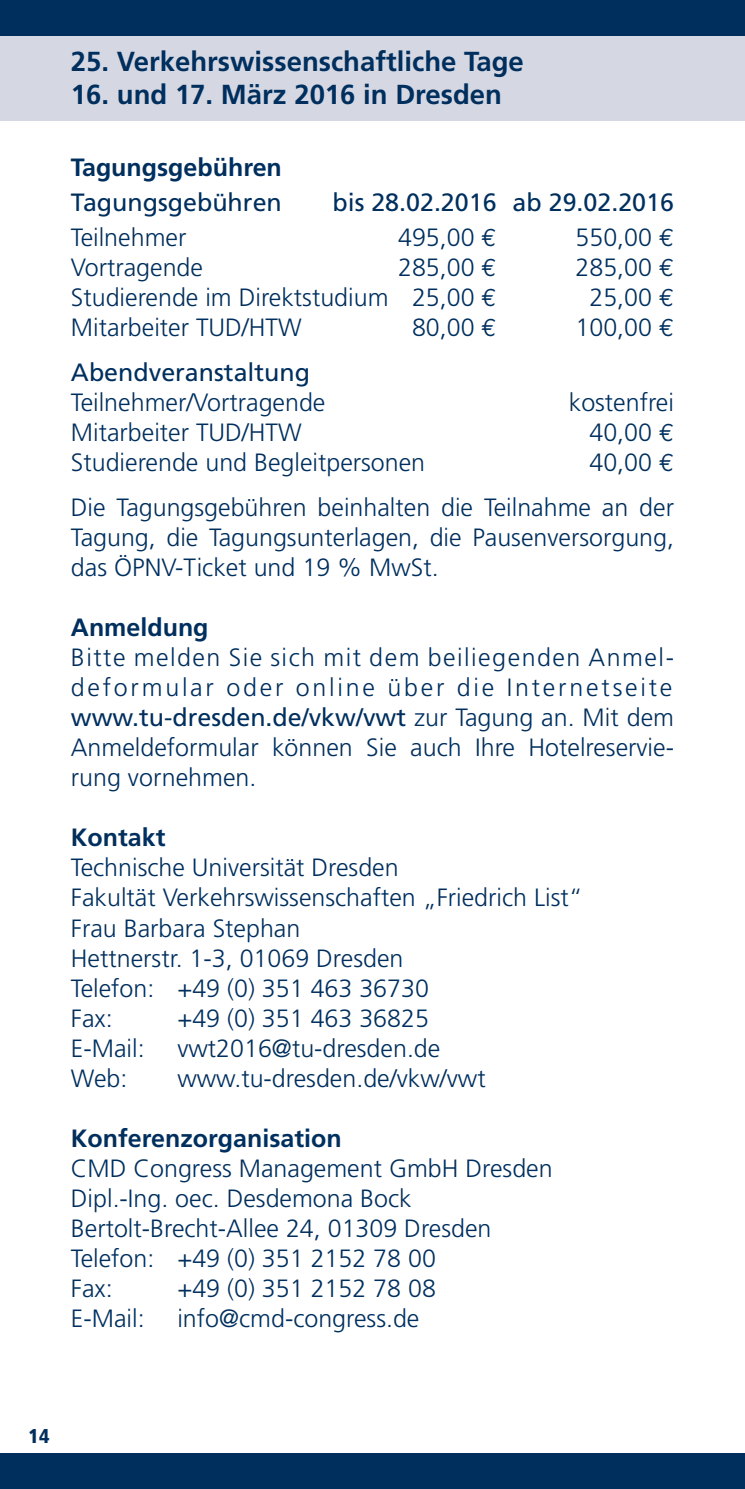
<style>
.page{position:relative;width:745px;height:1489px;background:#fff}
.page>*{position:absolute;margin:0;border:0;box-sizing:border-box;transform-origin:0 0}
.t1{font:700 27.5px "Frutiger";color:#002f5e}
.t2{font:300 25px/30px "Frutiger";color:#002f5e}
.t3{font:25px "Frutiger";color:#002f5e}
.t4{font:700 25px "Frutiger";color:#002f5e}
.t5{font:900 condensed 20px "Frutiger";color:#002f5e}
.s1{font-family:"Euro Mono";font-weight:400}
.s2{font-weight:400}
</style>
<div class="page">
<div style="left:0;top:0;width:744px;height:120px;background:#d5d8e3"></div>
<div style="left:0;top:1453px;width:744px;height:35px;background:#002f5e"></div>
<div style="left:0;top:0;width:744px;height:35px;background:#002f5e"></div>
<p class="t1" style="left:71px;top:50px;width:454px">25. Verkehrswissenschaftliche Tage</p>
<p class="t1" style="left:71px;top:83px;width:432px">16. und 17. März 2016 in Dresden</p>
<p class="t4" style="left:71px;top:157px;width:212px">Tagungsgebühren</p>
<p class="t3" style="left:71px;top:192px;width:212px">Tagungsgebühren</p>
<p class="t3" style="left:332px;top:192px;width:343px">bis 28.02.2016 ab 29.02.2016</p>
<p class="t2" style="left:71px;top:224px;width:117px">Teilnehmer</p>
<p class="t2" style="left:398px;top:224px;width:100px">495,00 <span class="s1">€</span></p>
<p class="t2" style="left:575px;top:224px;width:100px">550,00 <span class="s1">€</span></p>
<p class="t2" style="left:71px;top:254px;width:133px">Vortragende</p>
<p class="t2" style="left:398px;top:254px;width:100px">285,00 <span class="s1">€</span></p>
<p class="t2" style="left:575px;top:254px;width:100px">285,00 <span class="s1">€</span></p>
<p class="t2" style="left:71px;top:284px;width:427px">Studierende im Direktstudium 25,00 <span class="s1">€</span></p>
<p class="t2" style="left:589px;top:284px;width:86px">25,00 <span class="s1">€</span></p>
<p class="t2" style="left:71px;top:314px;width:232px">Mitarbeiter TUD/HTW</p>
<p class="t2" style="left:412px;top:314px;width:86px">80,00 <span class="s1">€</span></p>
<p class="t2" style="left:575px;top:314px;width:100px">100,00 <span class="s1">€</span></p>
<p class="t3" style="left:71px;top:362px;width:240px">Abendveranstaltung</p>
<p class="t2" style="left:71px;top:389px;width:256px">Teilnehmer/Vortragende</p>
<p class="t2" style="left:568px;top:389px;width:107px">kostenfrei</p>
<p class="t2" style="left:71px;top:419px;width:232px">Mitarbeiter TUD/HTW</p>
<p class="t2" style="left:589px;top:419px;width:86px">40,00 <span class="s1">€</span></p>
<p class="t2" style="left:71px;top:449px;width:355px">Studierende und Begleitpersonen</p>
<p class="t2" style="left:71px;top:442px;width:604px;line-height:45px;text-align:right">40,00 <span class="s1">€<br></span>Die Tagungsgebühren beinhalten die Teilnahme an der</p>
<p class="t2" style="left:71px;top:524px;width:604px">Tagung, die Tagungsunterlagen, die Pausenversorgung, das ÖPNV-Ticket und 19 % MwSt.</p>
<p class="t4" style="left:71px;top:617px;width:139px">Anmeldung</p>
<p class="t2" style="left:71px;top:644px;width:604px;text-align:justify">Bitte melden Sie sich mit dem beiliegenden Anmel&shy;deformular oder online über die Internetseite <span class="s2">www.tu-dresden.de/vkw/vwt</span> zur Tagung an. Mit dem Anmeldeformular können Sie auch Ihre Hotelreservie&shy;rung vornehmen.</p>
<p class="t4" style="left:71px;top:827px;width:96px">Kontakt</p>
<p class="t2" style="left:71px;top:854px;width:513px">Technische Universität Dresden<br>Fakultät Verkehrswissenschaften „Friedrich List“<br>Frau Barbara Stephan<br>Hettnerstr. 1-3, 01069 Dresden<br>Telefon: +49 (0) 351 463 36730<br>Fax:</p>
<p class="t2" style="left:177px;top:1004px;width:253px">+49 (0) 351 463 36825</p>
<p class="t2" style="left:71px;top:1034px;width:75px">E-Mail:</p>
<p class="t2" style="left:177px;top:1034px;width:264px">vwt2016@tu-dresden.de</p>
<p class="t2" style="left:71px;top:1064px;width:58px">Web:</p>
<p class="t2" style="left:177px;top:1064px;width:309px">www.tu-dresden.de/vkw/vwt</p>
<p class="t4" style="left:71px;top:1127px;width:272px">Konferenzorganisation</p>
<p class="t2" style="left:71px;top:1154px;width:483px">CMD Congress Management GmbH Dresden<br>Dipl.-Ing. oec. Desdemona Bock<br>Bertolt-Brecht-Allee 24, 01309 Dresden<br>Telefon: +49 (0) 351 2152 78 00<br>Fax:</p>
<p class="t2" style="left:177px;top:1274px;width:260px">+49 (0) 351 2152 78 08</p>
<p class="t2" style="left:71px;top:1304px;width:75px">E-Mail:</p>
<p class="t2" style="left:177px;top:1304px;width:243px">info@cmd-congress.de</p>
<p class="t5" style="left:29px;top:1428px;width:22px">14</p>
</div>
